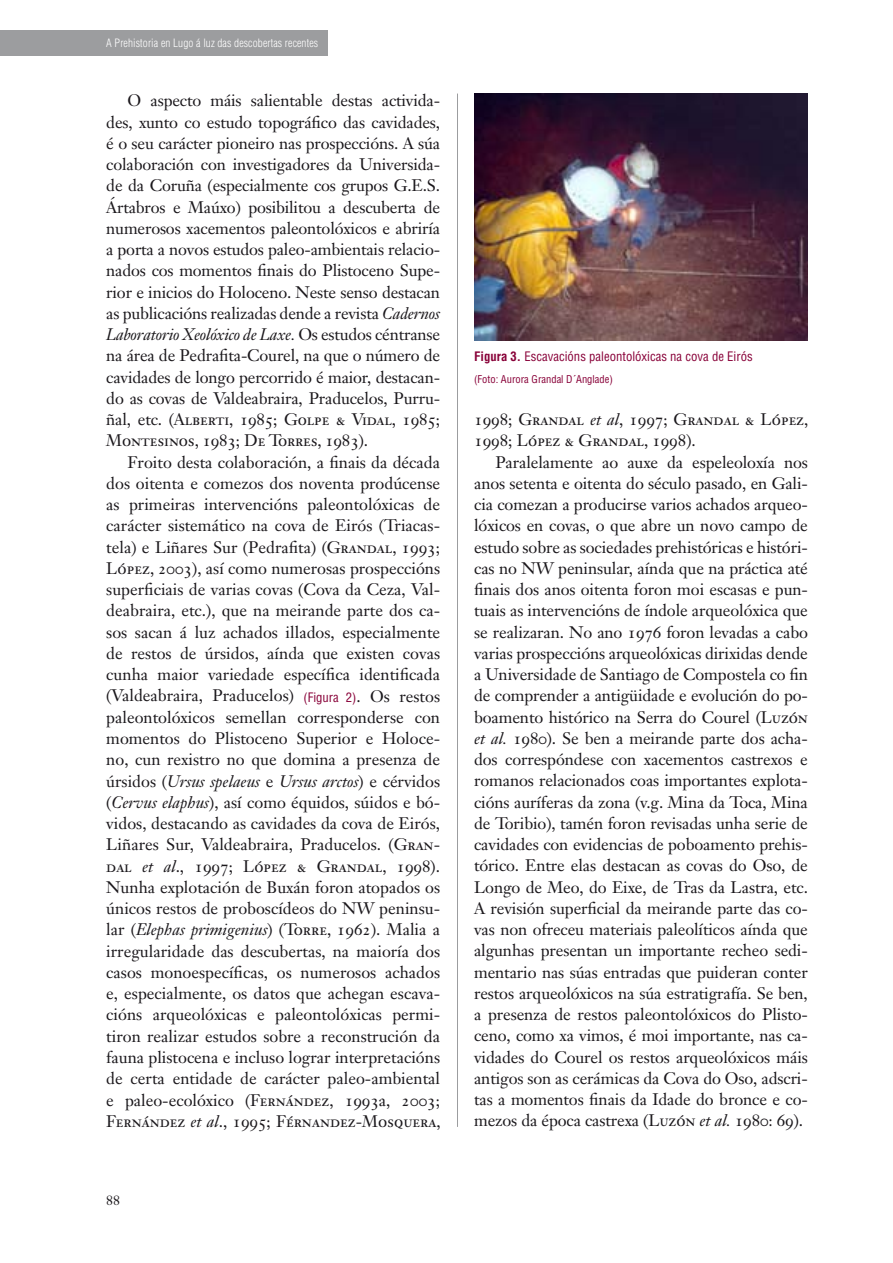
<style>
.page{position:relative;width:893px;height:1263px;background:#fff}
.page>*{position:absolute;margin:0;border:0;box-sizing:border-box;transform-origin:0 0}
.t1{font:16.5px/21.3px "Janson Text";letter-spacing:-.005em;color:#1a171b;text-align:justify}
.t2{font:16.5px/21.3px "Janson Text Roman SC";color:#1a171b}
.t3{font:13.5px "Janson Text Roman SC";color:#1a171b}
.t4{font:condensed 12.75px "Helvetica";color:#880038}
.t5{font:300 condensed 11.25px "Helvetica";letter-spacing:.01em;color:#fff}
.t6{font:condensed 10.5px "Helvetica";color:#880038}
.s1{font-style:italic}
.s2{font-family:"Janson Text"}
.s3{font-family:"Janson Text Roman SC"}
.s4{font-family:"Helvetica";font-stretch:condensed;font-size:12.75px;color:#880038}
.s5{font-family:"Janson Text";font-style:italic}
.s6{font-weight:700}
</style>
<div class="page">
<div style="left:0;top:30px;width:327px;height:25px;background:#9c9d9f"></div>
<img style="left:474px;top:94px;width:334px;height:246px">
<hr style="left:457px;top:94px;width:1px;height:1033px;background:#9c9d9f">
<p class="t5" style="left:106px;top:36px;width:213px">A Prehistoria en Lugo á luz das descobertas recentes</p>
<p class="t1" style="left:106px;top:90px;width:335px;text-indent:21px">O aspecto máis salientable destas activida&shy;des, xunto co estudo topográfico das cavidades, é o seu carácter pioneiro nas prospeccións. A súa colaboración con investigadores da Universida&shy;de da Coruña (especialmente cos grupos G.E.S.<br>Ártabros e Maúxo) posibilitou a descuberta de numerosos xacementos paleontolóxicos e abriría a porta a novos estudos paleo-ambientais relacio&shy;nados cos momentos finais do Plistoceno Supe&shy;rior e inicios do Holoceno. Neste senso destacan as publicacións realizadas dende a revista <span class="s1">Cadernos Laboratorio Xeolóxico de Laxe.</span> Os estudos céntranse na área de Pedrafita-Courel, na que o número de cavidades de longo percorrido é maior, destacan&shy;do as covas de Valdeabraira, Praducelos, Purru-</p>
<p class="t2" style="left:106px;top:409px;width:335px"><span class="s2">ñal, etc. (</span>Alberti, 1985; Golpe &amp; Vidal, 1985;<br>Montesinos, 1983; De Torres, 1983<span class="s2">).</span></p>
<p class="t1" style="left:106px;top:451px;width:335px;text-indent:21px">Froito desta colaboración, a finais da década dos oitenta e comezos dos noventa prodúcense as primeiras intervencións paleontolóxicas de carácter sistemático na cova de Eirós (Triacas&shy;tela) e Liñares Sur (Pedrafita) (<span class="s3">Grandal, 1993; López, 2003</span>), así como numerosas prospeccións superficiais de varias covas (Cova da Ceza, Val&shy;deabraira, etc.), que na meirande parte dos ca&shy;sos sacan á luz achados illados, especialmente de restos de úrsidos, aínda que existen covas cunha maior variedade específica identificada (Valdeabraira, Praducelos) <span class="s4">(Figura 2)</span>. Os restos paleontolóxicos semellan corresponderse con momentos do Plistoceno Superior e Holoce&shy;no, cun rexistro no que domina a presenza de úrsidos (<span class="s1">Ursus spelaeus</span> e <span class="s1">Ursus arctos</span>) e cérvidos (<span class="s1">Cervus elaphus</span>), así como équidos, súidos e bó&shy;vidos, destacando as cavidades da cova de Eirós, Liñares Sur, Valdeabraira, Praducelos. (<span class="s3">Gran-</span></p>
<p class="t2" style="left:106px;top:855px;width:335px">dal <span class="s5">et al</span><span class="s2">.,</span> 1997; López &amp; Grandal, 1998<span class="s2">).</span></p>
<p class="t1" style="left:106px;top:876px;width:335px">Nunha explotación de Buxán foron atopados os únicos restos de proboscídeos do NW peninsu&shy;lar (<span class="s1">Elephas primigenius</span>) (<span class="s3">Torre, 1962</span>). Malia a irregularidade das descubertas, na maioría dos casos monoespecíficas, os numerosos achados e, especialmente, os datos que achegan escava&shy;cións arqueolóxicas e paleontolóxicas permi&shy;tiron realizar estudos sobre a reconstrución da fauna plistocena e incluso lograr interpretacións de certa entidade de carácter paleo-ambiental e paleo-ecolóxico (<span class="s3">Fernández</span>, <span class="s3">1993</span>a, <span class="s3">2003</span>;</p>
<p class="t2" style="left:106px;top:1110px;width:336px">Fernández <span class="s5">et al</span><span class="s2">.,</span> 1995<span class="s2">;</span> Férnandez-Mosquera,</p>
<p class="t3" style="left:106px;top:1193px;width:15px">88</p>
<p class="t4" style="left:474px;top:349px;width:280px"><span class="s6">Figura 3.</span> Escavacións paleontolóxicas na cova de Eirós</p>
<p class="t6" style="left:474px;top:372px;width:140px">(Foto: Aurora Grandal D´Anglade)</p>
<p class="t2" style="left:474px;top:409px;width:336px">1998; Grandal <span class="s5">et al</span><span class="s2">,</span> 1997<span class="s2">;</span> Grandal &amp; López,<br>1998; López &amp; Grandal, 1998<span class="s2">).</span></p>
<p class="t1" style="left:474px;top:451px;width:335px;text-indent:21px">Paralelamente ao auxe da espeleoloxía nos anos setenta e oitenta do século pasado, en Gali&shy;cia comezan a producirse varios achados arqueo&shy;lóxicos en covas, o que abre un novo campo de estudo sobre as sociedades prehistóricas e históri&shy;cas no NW peninsular, aínda que na práctica até finais dos anos oitenta foron moi escasas e pun&shy;tuais as intervencións de índole arqueolóxica que se realizaran. No ano <span class="s3">1976</span> foron levadas a cabo varias prospeccións arqueolóxicas dirixidas dende a Universidade de Santiago de Compostela co fin de comprender a antigüidade e evolución do po&shy;boamento histórico na Serra do Courel (<span class="s3">Luzón </span><span class="s1">et al.</span> <span class="s3">1980</span>). Se ben a meirande parte dos acha&shy;dos correspóndese con xacementos castrexos e romanos relacionados coas importantes explota&shy;cións auríferas da zona (v.g. Mina da Toca, Mina de Toribio), tamén foron revisadas unha serie de cavidades con evidencias de poboamento prehis&shy;tórico. Entre elas destacan as covas do Oso, de Longo de Meo, do Eixe, de Tras da Lastra, etc.<br>A revisión superficial da meirande parte das co&shy;vas non ofreceu materiais paleolíticos aínda que algunhas presentan un importante recheo sedi&shy;mentario nas súas entradas que puideran conter restos arqueolóxicos na súa estratigrafía. Se ben, a presenza de restos paleontolóxicos do Plisto&shy;ceno, como xa vimos, é moi importante, nas ca&shy;vidades do Courel os restos arqueolóxicos máis antigos son as cerámicas da Cova do Oso, adscri&shy;tas a momentos finais da Idade do bronce e co&shy;mezos da época castrexa (<span class="s3">Luzón</span> <span class="s1">et al.</span> <span class="s3">1980: 69</span>).</p>
</div>
